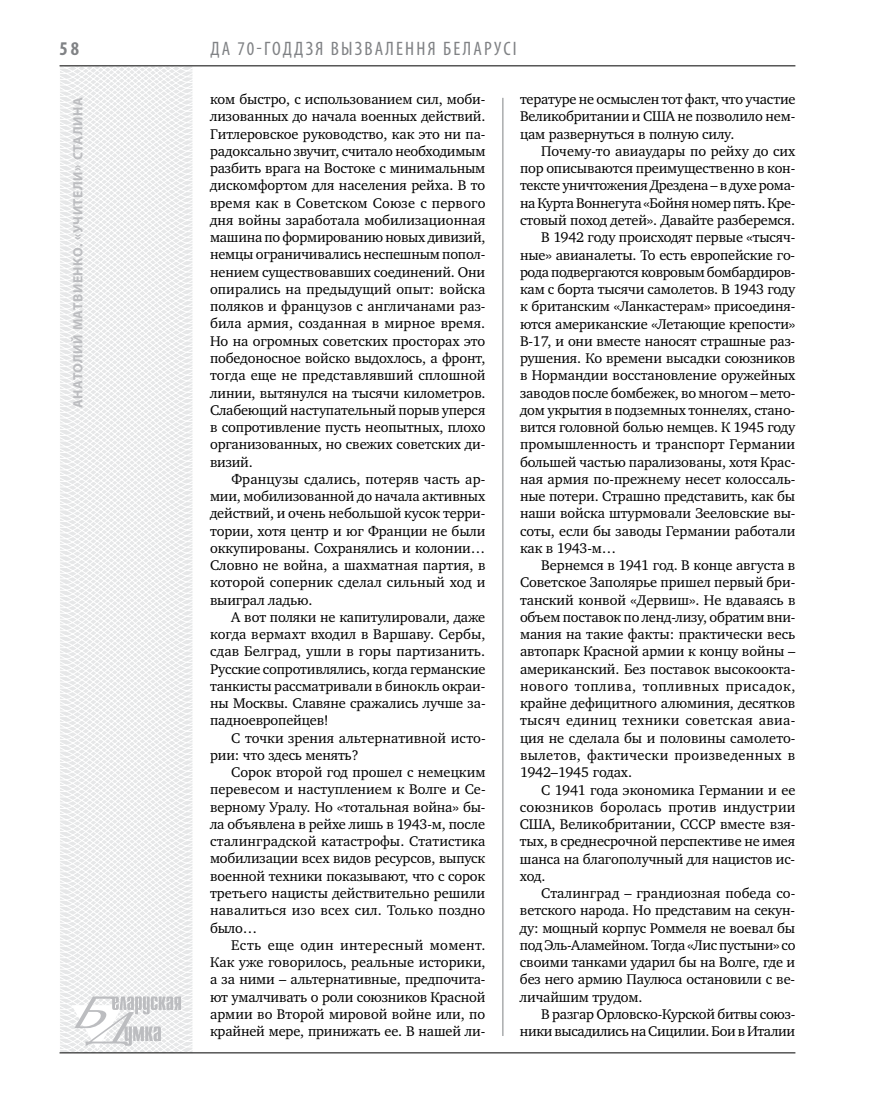
<style>
.page{position:relative;width:872px;height:1106px;background:#fff}
.page>*{position:absolute;margin:0;border:0;box-sizing:border-box;transform-origin:0 0}
.t1{font:condensed 19.5px "Myriad Pro";letter-spacing:.145em;color:#808285}
.t2{font:700 condensed 19.5px "Myriad Pro";color:#808285}
.t3{font:14.4px/17.2px "Charter C";letter-spacing:-.01em;color:#000;text-align:justify}
.t4{font:14.4px "Charter C";letter-spacing:.025em;color:#000}
.t5{font:14.4px "Charter C";letter-spacing:.03em;color:#000}
.t6{font:14.4px "Charter C";letter-spacing:.015em;color:#000}
.t7{font:700 13.5px "Myriad Pro";letter-spacing:.04em;color:#bcbdc0}
</style>
<div class="page">
<svg style="left:59px;top:65px;width:192px;height:989px"></svg>
<hr style="left:502px;top:98px;width:1px;height:938px;background:#808285">
<hr style="left:60px;top:1052px;width:735px;height:1px;background:#000">
<svg style="left:71px;top:996px;width:110px;height:53px"></svg>
<hr style="left:60px;top:65px;width:735px;height:1px;background:#000">
<h1 class="t2" style="left:60px;top:37px;width:21px">58</h1>
<p class="t7" style="left:69px;top:408px;width:312px;rotate:-90deg">Анатолий Матвиенко. «Учители» Сталина</p>
<h1 class="t1" style="left:210px;top:37px;width:308px">да 70-годдзя вызвалення беларусі</h1>
<p class="t3" style="left:210px;top:91px;width:277px">ком быстро, с использованием сил, моби&shy;лизованных до начала военных действий.<br>Гитлеровское руководство, как это ни па&shy;радоксально звучит, считало необходимым разбить врага на Востоке с минимальным дискомфортом для населения рейха. В то время как в Советском Союзе с первого дня войны заработала мобилизационная машина по формированию новых дивизий, немцы ограничивались неспешным попол&shy;нением существовавших соединений. Они опирались на предыдущий опыт: войска поляков и французов с англичанами раз&shy;била армия, созданная в мирное время.<br>Но на огромных советских просторах это победоносное войско выдохлось, а фронт, тогда еще не представлявший сплошной линии, вытянулся на тысячи километров.<br>Слабеющий наступательный порыв уперся в сопротивление пусть неопытных, плохо организованных, но свежих советских ди&shy;визий.</p>
<p class="t3" style="left:210px;top:470px;width:277px;text-indent:21px">Французы сдались, потеряв часть ар&shy;мии, мобилизованной до начала активных действий, и очень небольшой кусок терри&shy;тории, хотя центр и юг Франции не были оккупированы. Сохранялись и колонии… Словно не война, а шахматная партия, в которой соперник сделал сильный ход и выиграл ладью.</p>
<p class="t3" style="left:210px;top:608px;width:277px;text-indent:21px">А вот поляки не капитулировали, даже когда вермахт входил в Варшаву. Сербы, сдав Белград, ушли в горы партизанить.<br>Русские сопротивлялись, когда германские танкисты рассматривали в бинокль окраи&shy;ны Москвы. Славяне сражались лучше за&shy;падноевропейцев!</p>
<p class="t3" style="left:210px;top:729px;width:277px;text-indent:21px">С точки зрения альтернативной исто&shy;рии: что здесь менять?</p>
<p class="t3" style="left:210px;top:764px;width:277px;text-indent:21px">Сорок второй год прошел с немецким перевесом и наступлением к Волге и Се&shy;верному Уралу. Но «тотальная война» бы&shy;ла объявлена в рейхе лишь в 1943-м, после сталинградской катастрофы. Статистика мобилизации всех видов ресурсов, выпуск военной техники показывают, что с сорок третьего нацисты действительно решили навалиться изо всех сил. Только поздно было…</p>
<p class="t3" style="left:210px;top:936px;width:277px;text-indent:21px">Есть еще один интересный момент.<br>Как уже говорилось, реальные историки, а за ними – альтернативные, предпочита&shy;ют умалчивать о роли союзников Красной армии во Второй мировой войне или, по крайней мере, принижать ее. В нашей ли-</p>
<p class="t3" style="left:520px;top:91px;width:277px">тературе не осмыслен тот факт, что участие Великобритании и США не позволило нем&shy;цам развернуться в полную силу.</p>
<p class="t3" style="left:541px;top:143px;width:256px">Почему-то авиаудары по рейху до сих</p>
<p class="t3" style="left:520px;top:160px;width:277px">пор описываются преимущественно в кон-</p>
<p class="t3" style="left:520px;top:177px;width:277px">тексте уничтожения Дрездена – в духе рома-</p>
<p class="t3" style="left:520px;top:194px;width:277px">на Курта Воннегута «Бойня номер пять. Кре-</p>
<p class="t3" style="left:520px;top:212px;width:277px">стовый поход детей». Давайте разберемся.</p>
<p class="t3" style="left:541px;top:229px;width:255px">В 1942 году происходят первые «тысяч-</p>
<p class="t3" style="left:520px;top:246px;width:277px">ные» авианалеты. То есть европейские го-</p>
<p class="t3" style="left:520px;top:263px;width:277px">рода подвергаются ковровым бомбардиров-</p>
<p class="t3" style="left:520px;top:281px;width:277px">кам с борта тысячи самолетов. В 1943 году</p>
<p class="t3" style="left:520px;top:298px;width:277px">к британским «Ланкастерам» присоединя-</p>
<p class="t3" style="left:520px;top:315px;width:277px">ются американские «Летающие крепости»</p>
<p class="t3" style="left:520px;top:332px;width:277px">В-17, и они вместе наносят страшные раз-</p>
<p class="t3" style="left:520px;top:350px;width:277px">рушения. Ко времени высадки союзников</p>
<p class="t3" style="left:520px;top:367px;width:277px">в Нормандии восстановление оружейных</p>
<p class="t3" style="left:520px;top:384px;width:277px">заводов после бомбежек, во многом – мето-</p>
<p class="t3" style="left:520px;top:401px;width:277px">дом укрытия в подземных тоннелях, стано-</p>
<p class="t3" style="left:520px;top:419px;width:277px">вится головной болью немцев. К 1945 году</p>
<p class="t3" style="left:520px;top:436px;width:277px">промышленность и транспорт Германии</p>
<p class="t3" style="left:520px;top:453px;width:277px">большей частью парализованы, хотя Крас-</p>
<p class="t3" style="left:520px;top:470px;width:277px">ная армия по-прежнему несет колоссаль-</p>
<p class="t3" style="left:520px;top:488px;width:277px">ные потери. Страшно представить, как бы</p>
<p class="t3" style="left:520px;top:505px;width:277px">наши войска штурмовали Зееловские вы-</p>
<p class="t3" style="left:520px;top:522px;width:277px">соты, если бы заводы Германии работали</p>
<p class="t3" style="left:520px;top:539px;width:98px">как в 1943-м…</p>
<p class="t3" style="left:541px;top:557px;width:255px">Вернемся в 1941 год. В конце августа в</p>
<p class="t3" style="left:520px;top:574px;width:277px">Советское Заполярье пришел первый бри-</p>
<p class="t3" style="left:520px;top:591px;width:277px">танский конвой «Дервиш». Не вдаваясь в</p>
<p class="t3" style="left:520px;top:608px;width:277px">объем поставок по ленд-лизу, обратим вни-</p>
<p class="t3" style="left:520px;top:626px;width:277px">мания на такие факты: практически весь</p>
<p class="t3" style="left:520px;top:643px;width:277px">автопарк Красной армии к концу войны –</p>
<p class="t3" style="left:520px;top:660px;width:277px">американский. Без поставок высокоокта-</p>
<p class="t5" style="left:520px;top:678px;width:277px">нового топлива, топливных присадок,</p>
<p class="t3" style="left:520px;top:695px;width:277px">крайне дефицитного алюминия, десятков</p>
<p class="t4" style="left:520px;top:712px;width:277px">тысяч единиц техники советская авиа-</p>
<p class="t3" style="left:520px;top:729px;width:277px">ция не сделала бы и половины самолето-</p>
<p class="t4" style="left:520px;top:747px;width:277px">вылетов, фактически произведенных в</p>
<p class="t3" style="left:520px;top:764px;width:114px">1942–1945 годах.</p>
<p class="t3" style="left:541px;top:781px;width:256px">С 1941 года экономика Германии и ее</p>
<p class="t6" style="left:520px;top:799px;width:277px">союзников боролась против индустрии</p>
<p class="t3" style="left:520px;top:815px;width:277px">США, Великобритании, СССР вместе взя-</p>
<p class="t3" style="left:520px;top:833px;width:277px">тых, в среднесрочной перспективе не имея</p>
<p class="t3" style="left:520px;top:850px;width:277px">шанса на благополучный для нацистов ис-</p>
<p class="t3" style="left:520px;top:867px;width:27px">ход.</p>
<p class="t3" style="left:541px;top:884px;width:256px">Сталинград – грандиозная победа со-</p>
<p class="t3" style="left:520px;top:902px;width:277px">ветского народа. Но представим на секун-</p>
<p class="t3" style="left:520px;top:919px;width:277px">ду: мощный корпус Роммеля не воевал бы</p>
<p class="t3" style="left:520px;top:936px;width:277px">под Эль-Аламейном. Тогда «Лис пустыни» со</p>
<p class="t3" style="left:520px;top:953px;width:277px">своими танками ударил бы на Волге, где и</p>
<p class="t3" style="left:520px;top:971px;width:277px">без него армию Паулюса остановили с ве-</p>
<p class="t3" style="left:520px;top:988px;width:124px">личайшим трудом.</p>
<p class="t3" style="left:541px;top:1005px;width:256px">В разгар Орловско-Курской битвы союз-</p>
<p class="t3" style="left:520px;top:1022px;width:277px">ники высадились на Сицилии. Бои в Италии</p>
</div>
